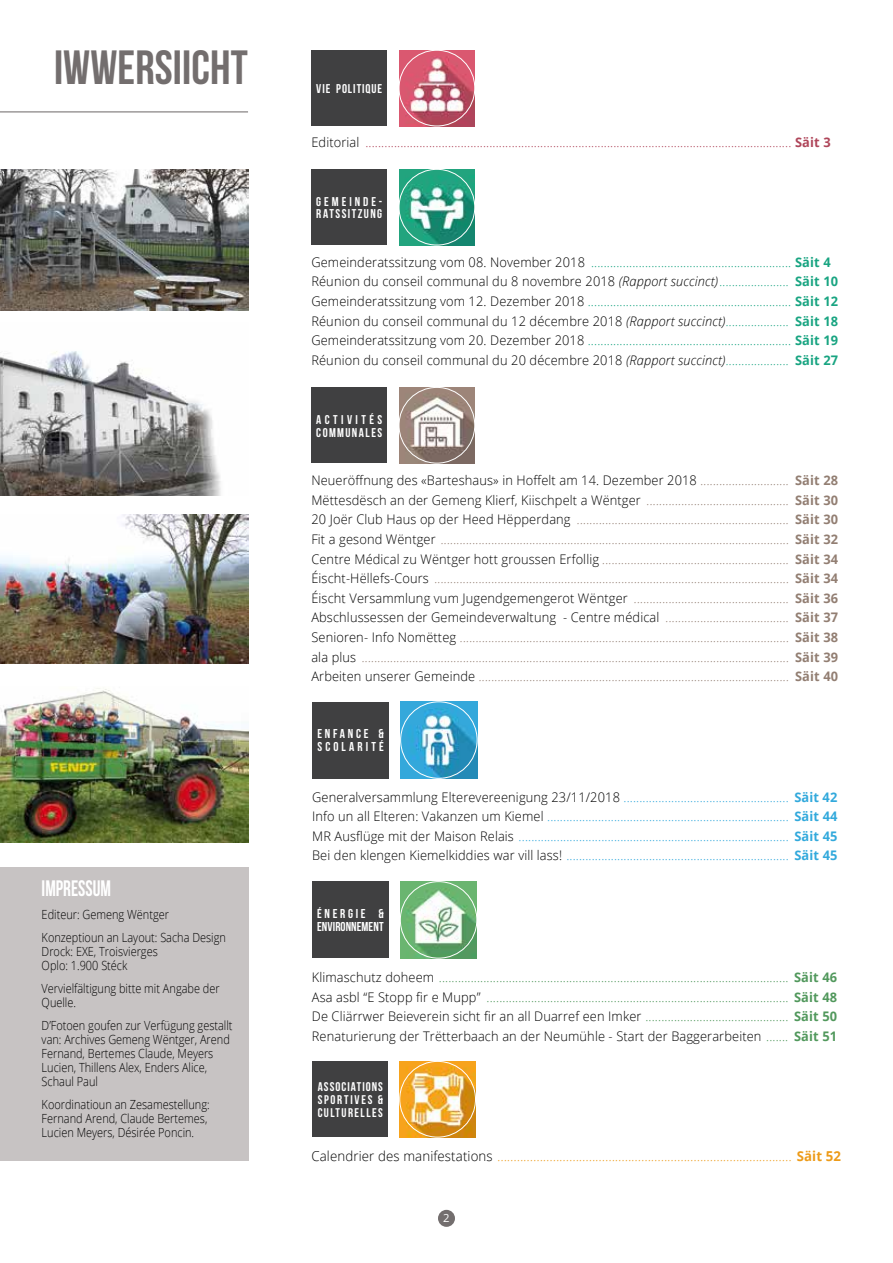
<style>
.page{position:relative;width:893px;height:1263px;background:#fff}
.page>*{position:absolute;margin:0;border:0;box-sizing:border-box;transform-origin:0 0}
.t1{font:48px "Bebas Neue";letter-spacing:.005em;color:#736e6e}
.t2{font:22.35px "Bebas Neue";color:#fff;scale:.87 1}
.t3{font:italic 300 13.65px "Open Sans";color:#ed9b19}
.t4{font:italic 300 13.2px/19.6px "Open Sans";color:#927e72;text-align:justify}
.t5{font:300 13.2px/19.6px "Open Sans";letter-spacing:.01em;color:#000}
.t6{font:300 13.2px/19.6px "Open Sans";letter-spacing:.01em;color:#32a9dc;text-align:justify}
.t7{font:300 13.2px/19.6px "Open Sans";letter-spacing:.01em;color:#51985c;text-align:justify}
.t8{font:300 13.2px "Open Sans";letter-spacing:.01em;color:#af465a}
.t9{font:12.9px/12.9px "Bebas Neue";letter-spacing:.01em;color:#fff}
.t10{font:12.9px/12.9px "Bebas Neue";letter-spacing:.24em;color:#fff}
.t11{font:12.75px/12.8px "Bebas Neue";letter-spacing:.115em;color:#fff}
.t12{font:12.75px "Bebas Neue";letter-spacing:.075em;color:#fff}
.t13{font:300 12.6px/14px "Open Sans";color:#000;scale:.87 1}
.t14{font:12.6px/12.6px "Bebas Neue";letter-spacing:.11em;color:#fff;text-align:justify}
.t15{font:11.25px "Open Sans";color:#fff}
.s1{color:#000}
.s2{font-weight:700}
.s3{color:#18a481}
.s4{font-weight:700;color:#18a481}
.s5{font-style:italic}
.s6{font-style:italic;color:#18a481}
.s7{font-style:normal;color:#000}
.s8{font-weight:700;font-style:normal}
</style>
<div class="page">
<div style="left:438px;top:1210px;width:17px;height:17px;background:#736e6e;border-radius:50%"></div>
<div style="left:0;top:867px;width:248px;height:294px;background:#c7c3c3"></div>
<img style="left:0;top:515px;width:248px;height:148px">
<hr style="left:0;top:111px;width:248px;height:1px;background:#736e6e">
<div style="left:311px;top:50px;width:76px;height:76px;background:#404041"></div>
<img style="left:399px;top:50px;width:76px;height:76px">
<div style="left:399px;top:50px;width:76px;height:76px;border:1px solid #fff;border-radius:50%"></div>
<img style="left:401px;top:702px;width:76px;height:76px">
<div style="left:312px;top:702px;width:77px;height:76px;background:#404041"></div>
<div style="left:400px;top:701px;width:77px;height:78px;border:1px solid #fff;border-radius:50%"></div>
<img style="left:400px;top:882px;width:77px;height:76px">
<div style="left:312px;top:882px;width:76px;height:76px;background:#404041"></div>
<div style="left:400px;top:881px;width:77px;height:77px;border:1px solid #fff;border-radius:50%"></div>
<div style="left:311px;top:169px;width:76px;height:76px;background:#404041"></div>
<img style="left:399px;top:169px;width:76px;height:76px">
<div style="left:399px;top:169px;width:76px;height:76px;border:1px solid #fff;border-radius:50%"></div>
<div style="left:311px;top:387px;width:76px;height:76px;background:#404041"></div>
<img style="left:399px;top:387px;width:76px;height:76px">
<div style="left:399px;top:387px;width:76px;height:76px;border:1px solid #fff;border-radius:50%"></div>
<img style="left:400px;top:1061px;width:75px;height:76px">
<div style="left:312px;top:1061px;width:76px;height:76px;background:#404041"></div>
<div style="left:399px;top:1061px;width:77px;height:76px;border:1px solid #fff;border-radius:50%"></div>
<img style="left:0;top:351px;width:221px;height:145px">
<img style="left:0;top:169px;width:248px;height:141px">
<img style="left:0;top:688px;width:248px;height:154px">
<h1 class="t1" style="left:54px;top:41px;width:195px">IWWERSIICHT</h1>
<h2 class="t2" style="left:42px;top:876px;width:81px">IMPRESSUM</h2>
<p class="t13" style="left:42px;top:903px;width:213px;line-height:23px">Editeur: Gemeng Wëntger<br>Konzeptioun an Layout: Sacha Design</p>
<p class="t13" style="left:42px;top:944px;width:135px">Drock: EXE, Troisvierges<br>Oplo: 1.900 Stéck</p>
<p class="t13" style="left:42px;top:981px;width:206px">Vervielfältigung bitte mit Angabe der<br>Quelle.</p>
<p class="t13" style="left:42px;top:1018px;width:221px">D’Fotoen goufen zur Verfügung gestallt van: Archives Gemeng Wëntger, Arend<br>Fernand, Bertemes Claude, Meyers<br>Lucien, Thillens Alex, Enders Alice,<br>Schaul Paul</p>
<p class="t13" style="left:42px;top:1097px;width:195px">Koordinatioun an Zesamestellung:<br>Fernand Arend, Claude Bertemes,<br>Lucien Meyers, Désirée Poncin.</p>
<p class="t12" style="left:316px;top:82px;width:67px">VIE POLITIQUE</p>
<p class="t8" style="left:311px;top:134px;width:521px"><span class="s1">Editorial</span> ...................................................................................................................................... <span class="s2">Säit 3</span></p>
<p class="t11" style="left:316px;top:195px;width:67px">GEMEINDE-<br>RATSSITZUNG</p>
<p class="t5" style="left:311px;top:252px;width:528px">Gemeinderatssitzung vom 08. November 2018 <span class="s3">...............................................................</span> <span class="s4">Säit 4<br></span>Réunion du conseil communal du 8 novembre 2018 <span class="s5">(Rapport succinct)</span><span class="s6">......................</span> <span class="s4">Säit 10<br></span>Gemeinderatssitzung vom 12. Dezember 2018 <span class="s3">................................................................</span> <span class="s4">Säit 12<br></span>Réunion du conseil communal du 12 décembre 2018 <span class="s5">(Rapport succinct)</span><span class="s6">....................</span> <span class="s4">Säit 18<br></span>Gemeinderatssitzung vom 20. Dezember 2018 <span class="s3">................................................................</span> <span class="s4">Säit 19<br></span>Réunion du conseil communal du 20 décembre 2018 <span class="s5">(Rapport succinct)</span><span class="s6">....................</span> <span class="s4">Säit 27</span></p>
<p class="t11" style="left:316px;top:413px;width:67px">ACTIVITÉS<br>COMMUNALES</p>
<p class="t4" style="left:311px;top:470px;width:528px"><span class="s7">Neueröffnung des «Barteshaus» in Hoffelt am 14. Dezember 2018</span> ............................ <span class="s8">Säit 28<br></span><span class="s7">Mëttesdësch an der Gemeng Klierf, Kiischpelt a Wëntger</span> ............................................. <span class="s8">Säit 30<br></span><span class="s7">20 Joër Club Haus op der Heed Hëpperdang</span> ................................................................... <span class="s8">Säit 30<br></span><span class="s7">Fit a gesond Wëntger</span> .............................................................................................................. <span class="s8">Säit 32<br></span><span class="s7">Centre Médical zu Wëntger hott groussen Erfollig</span> ........................................................... <span class="s8">Säit 34<br></span><span class="s7">Éischt-Hëllefs-Cours</span> ................................................................................................................ <span class="s8">Säit 34<br></span><span class="s7">Éischt Versammlung vum Jugendgemengerot Wëntger</span> ................................................. <span class="s8">Säit 36<br></span><span class="s7">Abschlussessen der Gemeindeverwaltung - Centre médical</span> ....................................... <span class="s8">Säit 37<br></span><span class="s7">Senioren- Info Nomëtteg</span> ........................................................................................................ <span class="s8">Säit 38 </span><span class="s7">ala plus</span> ....................................................................................................................................... <span class="s8">Säit 39<br></span><span class="s7">Arbeiten unserer Gemeinde</span> .................................................................................................. <span class="s8">Säit 40</span></p>
<p class="t10" style="left:317px;top:727px;width:68px">ENFANCE &amp;<br>SCOLARITÉ</p>
<p class="t6" style="left:312px;top:786px;width:527px"><span class="s1">Generalversammlung Elterevereenigung 23/11/2018</span> .................................................... <span class="s2">Säit 42<br></span><span class="s1">Info un all Elteren: Vakanzen um Kiemel</span> ............................................................................ <span class="s2">Säit 44<br></span><span class="s1">MR Ausflüge mit der Maison Relais</span> ..................................................................................... <span class="s2">Säit 45<br></span><span class="s1">Bei den klengen Kiemelkiddies war vill lass!</span> ...................................................................... <span class="s2">Säit 45</span></p>
<p class="t9" style="left:317px;top:907px;width:68px">ÉNERGIE &amp;<br>ENVIRONNEMENT</p>
<p class="t7" style="left:312px;top:967px;width:527px"><span class="s1">Klimaschutz doheem</span> .............................................................................................................. <span class="s2">Säit 46<br></span><span class="s1">Asa asbl “E Stopp fir e Mupp”</span> ............................................................................................... <span class="s2">Säit 48<br></span><span class="s1">De Cliärrwer Beieverein sicht fir an all Duarref een Imker</span> ............................................. <span class="s2">Säit 50<br></span><span class="s1">Renaturierung der Trëtterbaach an der Neumühle - Start der Baggerarbeiten</span> ....... <span class="s2">Säit 51</span></p>
<p class="t14" style="left:318px;top:1080px;width:67px">ASSOCIATIONS SPORTIVES &amp; CULTURELLES</p>
<p class="t3" style="left:311px;top:1147px;width:531px"><span class="s7">Calendrier des manifestations</span> .......................................................................................... <span class="s8">Säit 52</span></p>
<p class="t15" style="left:443px;top:1210px;width:8px">2</p>
</div>
